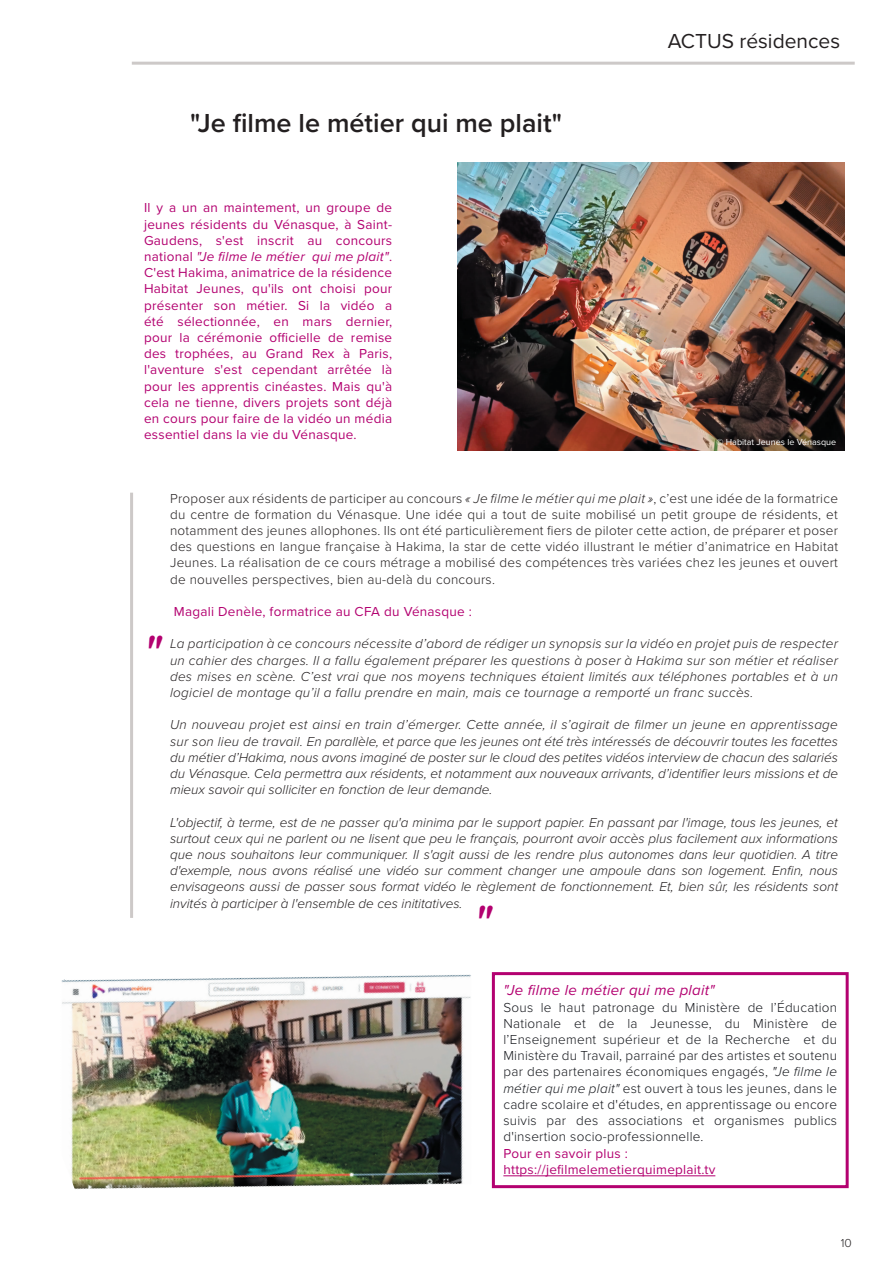
<style>
.page{position:relative;width:893px;height:1263px;background:#fff}
.page>*{position:absolute;margin:0;border:0;box-sizing:border-box;transform-origin:0 0}
.t1{font:italic 600 45px "Proxima Nova";color:#b30170}
.t2{font:600 27px "Proxima Nova";color:#231f20}
.t3{font:21px "Proxima Nova";color:#231f20}
.t4{font:italic 15px "Proxima Nova";letter-spacing:.02em;color:#b30170}
.t5{font:italic 300 13.5px/16.2px "Proxima Nova";color:#231f20;text-align:justify}
.t6{font:13.5px/16.2px "Proxima Nova";letter-spacing:.02em;color:#b30170;text-align:justify}
.t7{font:300 13.5px/16.2px "Proxima Nova";letter-spacing:.02em;color:#231f20;text-align:justify}
.t8{font:300 13.5px/16.2px "Proxima Nova";letter-spacing:.02em;color:#16181d;text-align:justify}
.t9{font:300 12px "Proxima Nova";color:#231f20}
.t10{font:9px "Proxima Nova";color:#fff}
.s1{font-style:italic}
</style>
<div class="page">
<img style="left:61px;top:972px;width:480px;height:217px">
<img style="left:457px;top:162px;width:387px;height:289px">
<hr style="left:132px;top:62px;width:723px;height:3px;background:#cdc9c8">
<hr style="left:130px;top:493px;width:3px;height:425px;background:#cdc9c8">
<hr style="left:503px;top:1175px;width:212px;height:1px;background:#b30170">
<div style="left:492px;top:972px;width:357px;height:216px;border:3px solid #b30170"></div>
<h2 class="t2" style="left:190px;top:103px;width:373px">"Je filme le métier qui me plait"</h2>
<p class="t6" style="left:144px;top:199px;width:250px">Il y a un an maintement, un groupe de jeunes résidents du Vénasque, à Saint-Gaudens, s'est inscrit au concours national <span class="s1">"Je filme le métier qui me plait"</span>.<br>C'est Hakima, animatrice de la résidence Habitat Jeunes, qu'ils ont choisi pour présenter son métier. Si la vidéo a été sélectionnée, en mars dernier, pour la cérémonie officielle de remise des trophées, au Grand Rex à Paris, l'aventure s'est cependant arrêtée là pour les apprentis cinéastes. Mais qu'à cela ne tienne, divers projets sont déjà en cours pour faire de la vidéo un média essentiel dans la vie du Vénasque.</p>
<h3 class="t3" style="left:668px;top:26px;width:174px">ACTUS résidences</h3>
<p class="t10" style="left:716px;top:435px;width:121px">© Habitat Jeunes le Vénasque</p>
<p class="t7" style="left:170px;top:489px;width:669px">Proposer aux résidents de participer au concours <span class="s1">« Je filme le métier qui me plait »</span>, c’est une idée de la formatrice du centre de formation du Vénasque. Une idée qui a tout de suite mobilisé un petit groupe de résidents, et notamment des jeunes allophones. Ils ont été particulièrement fiers de piloter cette action, de préparer et poser des questions en langue française à Hakima, la star de cette vidéo illustrant le métier d’animatrice en Habitat Jeunes. La réalisation de ce cours métrage a mobilisé des compétences très variées chez les jeunes et ouvert de nouvelles perspectives, bien au-delà du concours.</p>
<p class="t6" style="left:174px;top:603px;width:300px">Magali Denèle, formatrice au CFA du Vénasque :</p>
<p class="t5" style="left:170px;top:635px;width:669px">La participation à ce concours nécessite d’abord de rédiger un synopsis sur la vidéo en projet puis de respecter un cahier des charges. Il a fallu également préparer les questions à poser à Hakima sur son métier et réaliser des mises en scène. C’est vrai que nos moyens techniques étaient limités aux téléphones portables et à un logiciel de montage qu’il a fallu prendre en main, mais ce tournage a remporté un franc succès.</p>
<p class="t5" style="left:170px;top:716px;width:669px">Un nouveau projet est ainsi en train d’émerger. Cette année, il s’agirait de filmer un jeune en apprentissage sur son lieu de travail. En parallèle, et parce que les jeunes ont été très intéressés de découvrir toutes les facettes du métier d’Hakima, nous avons imaginé de poster sur le cloud des petites vidéos interview de chacun des salariés du Vénasque. Cela permettra aux résidents, et notamment aux nouveaux arrivants, d’identifier leurs missions et de mieux savoir qui solliciter en fonction de leur demande.</p>
<p class="t5" style="left:170px;top:813px;width:669px">L'objectif, à terme, est de ne passer qu'a minima par le support papier. En passant par l'image, tous les jeunes, et surtout ceux qui ne parlent ou ne lisent que peu le français, pourront avoir accès plus facilement aux informations que nous souhaitons leur communiquer. Il s'agit aussi de les rendre plus autonomes dans leur quotidien. A titre d'exemple, nous avons réalisé une vidéo sur comment changer une ampoule dans son logement. Enfin, nous envisageons aussi de passer sous format vidéo le règlement de fonctionnement. Et, bien sûr, les résidents sont invités à participer à l'ensemble de ces inititatives.</p>
<h1 class="t1" style="left:144px;top:617px;width:19px">"</h1>
<h1 class="t1" style="left:474px;top:887px;width:19px">"</h1>
<p class="t4" style="left:503px;top:979px;width:213px">"Je filme le métier qui me plait"</p>
<p class="t8" style="left:503px;top:998px;width:335px">Sous le haut patronage du Ministère de l’Éducation Nationale et de la Jeunesse, du Ministère de l’Enseignement supérieur et de la Recherche et du Ministère du Travail, parrainé par des artistes et soutenu par des partenaires économiques engagés, <span class="s1">"Je filme le métier qui me plait"</span> est ouvert à tous les jeunes, dans le cadre scolaire et d'études, en apprentissage ou encore suivis par des associations et organismes publics d'insertion socio-professionnelle.</p>
<p class="t6" style="left:503px;top:1144px;width:213px">Pour en savoir plus : https://jefilmelemetierquimeplait.tv</p>
<p class="t9" style="left:841px;top:1234px;width:12px">10</p>
</div>
